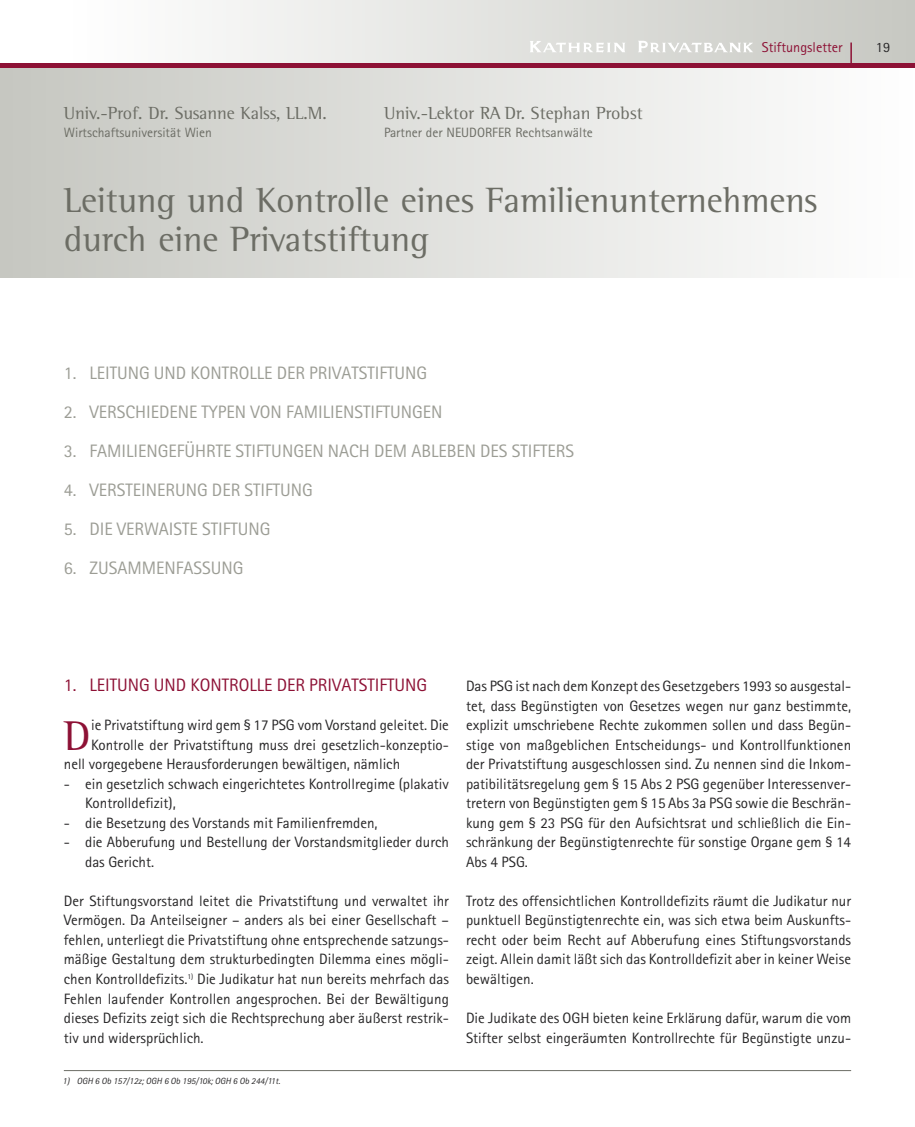
<style>
.page{position:relative;width:915px;height:1127px;background:#fff}
.page>*{position:absolute;margin:0;border:0;box-sizing:border-box;transform-origin:0 0}
.t1{font:42.6px "Rotis Semi Serif";color:#8d1135}
.t2{font:36px/39px "Rotis Semi Serif";color:#6c6d65}
.t3{font:18px "Rotis Sans Serif";color:#9c9d95}
.t4{font:18px "Rotis Semi Serif";color:#6c6d65}
.t5{font:18px "Rotis Sans Serif";color:#8d1135}
.t6{font:15px/19.5px "Rotis Sans Serif";color:#272627}
.t7{font:14.25px "Rotis Sans Serif";color:#8d1135}
.t8{font:14.25px "Rotis Sans Serif";color:#272627}
.t9{font:13.5px "Rotis Sans Serif";color:#6c6d65}
.t10{font:italic 9px "Rotis Sans Serif";color:#272627}
</style>
<div class="page">
<div style="left:0;top:64px;width:914px;height:213px;background:linear-gradient(to right,#c6c7c0,#fefefe)"></div>
<hr style="left:64px;top:1070px;width:786px;height:1px;background:#6c6d65">
<div style="left:64px;top:0;width:850px;height:64px;background:linear-gradient(to right,#fff,#c7c8c2)"></div>
<svg style="left:529px;top:41px;width:96px;height:11px"></svg>
<svg style="left:637px;top:41px;width:116px;height:11px"></svg>
<svg style="left:850px;top:43px;width:1px;height:21px"></svg>
<hr style="left:0;top:64px;width:914px;height:4px;background:#8d1135">
<p class="t4" style="left:64px;top:107px;width:264px">Univ.-Prof. Dr. Susanne Kalss, LL.M.</p>
<p class="t9" style="left:64px;top:128px;width:150px">Wirtschaftsuniversität Wien</p>
<p class="t4" style="left:384px;top:107px;width:260px">Univ.-Lektor RA Dr. Stephan Probst</p>
<p class="t9" style="left:384px;top:128px;width:210px">Partner der NEUDORFER Rechtsanwälte</p>
<p class="t7" style="left:761px;top:43px;width:82px">Stiftungsletter</p>
<p class="t8" style="left:875px;top:43px;width:16px">19</p>
<h2 class="t2" style="left:64px;top:184px;width:755px">Leitung und Kontrolle eines Familienunternehmens durch eine Privatstiftung</h2>
<p class="t3" style="left:64px;top:367px;width:364px">1. LEITUNG UND KONTROLLE DER PRIVATSTIFTUNG</p>
<p class="t3" style="left:64px;top:406px;width:380px">2. VERSCHIEDENE TYPEN VON FAMILIENSTIFTUNGEN</p>
<p class="t3" style="left:64px;top:445px;width:511px">3. FAMILIENGEFÜHRTE STIFTUNGEN NACH DEM ABLEBEN DES STIFTERS</p>
<p class="t3" style="left:64px;top:484px;width:250px">4. VERSTEINERUNG DER STIFTUNG</p>
<p class="t3" style="left:64px;top:523px;width:208px">5. DIE VERWAISTE STIFTUNG</p>
<p class="t3" style="left:64px;top:562px;width:181px">6. ZUSAMMENFASSUNG</p>
<p class="t5" style="left:64px;top:679px;width:364px">1. LEITUNG UND KONTROLLE DER PRIVATSTIFTUNG</p>
<h1 class="t1" style="left:64px;top:721px;width:28px">D</h1>
<p class="t6" style="left:91px;top:717px;width:359px">ie Privatstiftung wird gem § 17 PSG vom Vorstand geleitet. Die</p>
<p class="t6" style="left:91px;top:736px;width:359px">Kontrolle der Privatstiftung muss drei gesetzlich-konzeptio-</p>
<p class="t6" style="left:64px;top:756px;width:338px">nell vorgegebene Herausforderungen bewältigen, nämlich</p>
<p class="t6" style="left:85px;top:775px;width:365px;text-indent:-21px">- ein gesetzlich schwach eingerichtetes Kontrollregime (plakativ<br>Kontrolldefizit),</p>
<p class="t6" style="left:64px;top:814px;width:315px">- die Besetzung des Vorstands mit Familienfremden,</p>
<p class="t6" style="left:85px;top:834px;width:365px;text-indent:-21px">- die Abberufung und Bestellung der Vorstandsmitglieder durch das Gericht.</p>
<p class="t6" style="left:64px;top:892px;width:386px;text-align:justify">Der Stiftungsvorstand leitet die Privatstiftung und verwaltet ihr Vermögen. Da Anteilseigner – anders als bei einer Gesellschaft – fehlen, unterliegt die Privatstiftung ohne entsprechende satzungs&shy;mäßige Gestaltung dem strukturbedingten Dilemma eines mögli&shy;chen Kontrolldefizits.<sup>1)</sup> Die Judikatur hat nun bereits mehrfach das Fehlen laufender Kontrollen angesprochen. Bei der Bewältigung dieses Defizits zeigt sich die Rechtsprechung aber äußerst restrik&shy;tiv und widersprüchlich.</p>
<p class="t10" style="left:63px;top:1078px;width:219px">1) OGH 6 Ob 157/12z; OGH 6 Ob 195/10k; OGH 6 Ob 244/11t.</p>
<p class="t6" style="left:466px;top:678px;width:386px;text-align:justify">Das PSG ist nach dem Konzept des Gesetzgebers 1993 so ausgestal&shy;tet, dass Begünstigten von Gesetzes wegen nur ganz bestimmte, explizit umschriebene Rechte zukommen sollen und dass Begün&shy;stige von maßgeblichen Entscheidungs- und Kontrollfunktionen der Privatstiftung ausgeschlossen sind. Zu nennen sind die Inkom&shy;patibilitätsregelung gem § 15 Abs 2 PSG gegenüber Interessenver&shy;tretern von Begünstigten gem § 15 Abs 3a PSG sowie die Beschrän&shy;kung gem § 23 PSG für den Aufsichtsrat und schließlich die Ein&shy;schränkung der Begünstigtenrechte für sonstige Organe gem § 14<br>Abs 4 PSG.</p>
<p class="t6" style="left:466px;top:892px;width:386px;text-align:justify">Trotz des offensichtlichen Kontrolldefizits räumt die Judikatur nur punktuell Begünstigtenrechte ein, was sich etwa beim Auskunfts&shy;recht oder beim Recht auf Abberufung eines Stiftungsvorstands zeigt. Allein damit läßt sich das Kontrolldefizit aber in keiner Weise bewältigen.</p>
<p class="t6" style="left:466px;top:1009px;width:386px">Die Judikate des OGH bieten keine Erklärung dafür, warum die vom<br>Stifter selbst eingeräumten Kontrollrechte für Begünstigte unzu-</p>
</div>
